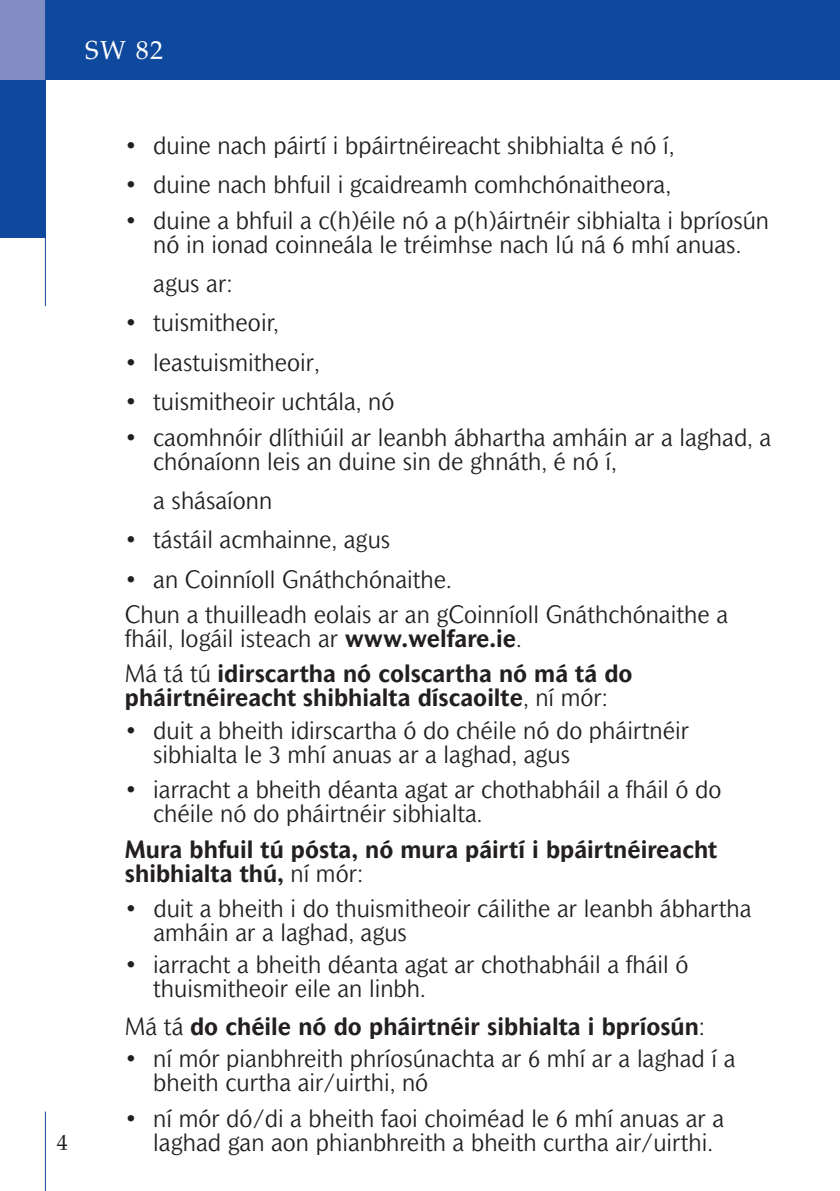
<style>
.page{position:relative;width:840px;height:1191px;background:#fff}
.page>*{position:absolute;margin:0;border:0;box-sizing:border-box;transform-origin:0 0}
.t1{font:26px "Palatino";color:#fff}
.t2{font:300 24px/24px "Mahsuri Sans";color:#231f20}
.t3{font:700 24px/35.4px "Mahsuri Sans";color:#231f20}
.t4{font:22px "Palatino";color:#231f20}
.s1{font-weight:400}
.s2{font-weight:300}
</style>
<div class="page">
<div style="left:45px;top:0;width:794px;height:79px;background:#0f499d"></div>
<div style="left:0;top:79px;width:45px;height:159px;background:#0f499d"></div>
<hr style="left:45px;top:1111px;width:1px;height:80px;background:#0f499d">
<div style="left:0;top:0;width:45px;height:79px;background:#828cc4"></div>
<hr style="left:45px;top:0;width:1px;height:306px;background:#0f499d">
<p class="t1" style="left:85px;top:35px;width:79px">SW 82</p>
<p class="t2" style="left:125px;top:135px;width:550px"><span class="s1">•</span> duine nach páirtí i bpáirtnéireacht shibhialta é nó í,</p>
<p class="t2" style="left:125px;top:175px;width:547px"><span class="s1">•</span> duine nach bhfuil i gcaidreamh comhchónaitheora,</p>
<p class="t2" style="left:125px;top:210px;width:645px;text-align:center"><span class="s1">•</span> duine a bhfuil a c(h)éile nó a p(h)áirtnéir sibhialta i bpríosún nó in ionad coinneála le tréimhse nach lú ná 6 mhí anuas.</p>
<p class="t2" style="left:153px;top:273px;width:81px">agus ar:</p>
<p class="t2" style="left:125px;top:313px;width:155px"><span class="s1">•</span> tuismitheoir,</p>
<p class="t2" style="left:125px;top:352px;width:196px"><span class="s1">•</span> leastuismitheoir,</p>
<p class="t2" style="left:125px;top:391px;width:271px"><span class="s1">•</span> tuismitheoir uchtála, nó</p>
<p class="t2" style="left:153px;top:427px;width:619px;text-indent:-28px"><span class="s1">•</span> caomhnóir dlíthiúil ar leanbh ábhartha amháin ar a laghad, a chónaíonn leis an duine sin de ghnáth, é nó í,</p>
<p class="t2" style="left:153px;top:490px;width:120px">a shásaíonn</p>
<p class="t2" style="left:125px;top:529px;width:267px"><span class="s1">•</span> tástáil acmhainne, agus</p>
<p class="t2" style="left:125px;top:563px;width:604px;line-height:35.4px"><span class="s1">•</span> an Coinníoll Gnáthchónaithe.<br>Chun a thuilleadh eolais ar an gCoinníoll Gnáthchónaithe a</p>
<p class="t3" style="left:125px;top:622px;width:509px"><span class="s2">fháil, logáil isteach ar</span> www.welfare.ie<span class="s2">.<br>Má tá tú</span> idirscartha nó colscartha nó má tá do</p>
<p class="t3" style="left:125px;top:682px;width:484px">pháirtnéireacht shibhialta díscaoilte<span class="s2">, ní mór:</span></p>
<p class="t2" style="left:153px;top:720px;width:537px;text-indent:-28px"><span class="s1">•</span> duit a bheith idirscartha ó do chéile nó do pháirtnéir sibhialta le 3 mhí anuas ar a laghad, agus</p>
<p class="t2" style="left:153px;top:779px;width:569px;text-indent:-28px"><span class="s1">•</span> iarracht a bheith déanta agat ar chothabháil a fháil ó do chéile nó do pháirtnéir sibhialta.</p>
<p class="t3" style="left:125px;top:838px;width:593px;line-height:24px">Mura bhfuil tú pósta, nó mura páirtí i bpáirtnéireacht shibhialta thú, <span class="s2">ní mór:</span></p>
<p class="t2" style="left:153px;top:898px;width:599px;text-indent:-29px"><span class="s1">•</span> duit a bheith i do thuismitheoir cáilithe ar leanbh ábhartha amháin ar a laghad, agus</p>
<p class="t2" style="left:153px;top:954px;width:536px;text-indent:-28px"><span class="s1">•</span> iarracht a bheith déanta agat ar chothabháil a fháil ó thuismitheoir eile an linbh.</p>
<p class="t3" style="left:125px;top:1010px;width:581px"><span class="s2">Má tá</span> do chéile nó do pháirtnéir sibhialta i bpríosún<span class="s2">:</span></p>
<p class="t2" style="left:153px;top:1048px;width:583px;text-indent:-28px"><span class="s1">•</span> ní mór pianbhreith phríosúnachta ar 6 mhí ar a laghad í a bheith curtha air/uirthi, nó</p>
<p class="t2" style="left:125px;top:1107px;width:600px"><span class="s1">•</span> ní mór dó/di a bheith faoi choiméad le 6 mhí anuas ar a</p>
<p class="t4" style="left:57px;top:1130px;width:12px">4</p>
<p class="t2" style="left:153px;top:1131px;width:561px">laghad gan aon phianbhreith a bheith curtha air/uirthi.</p>
</div>
